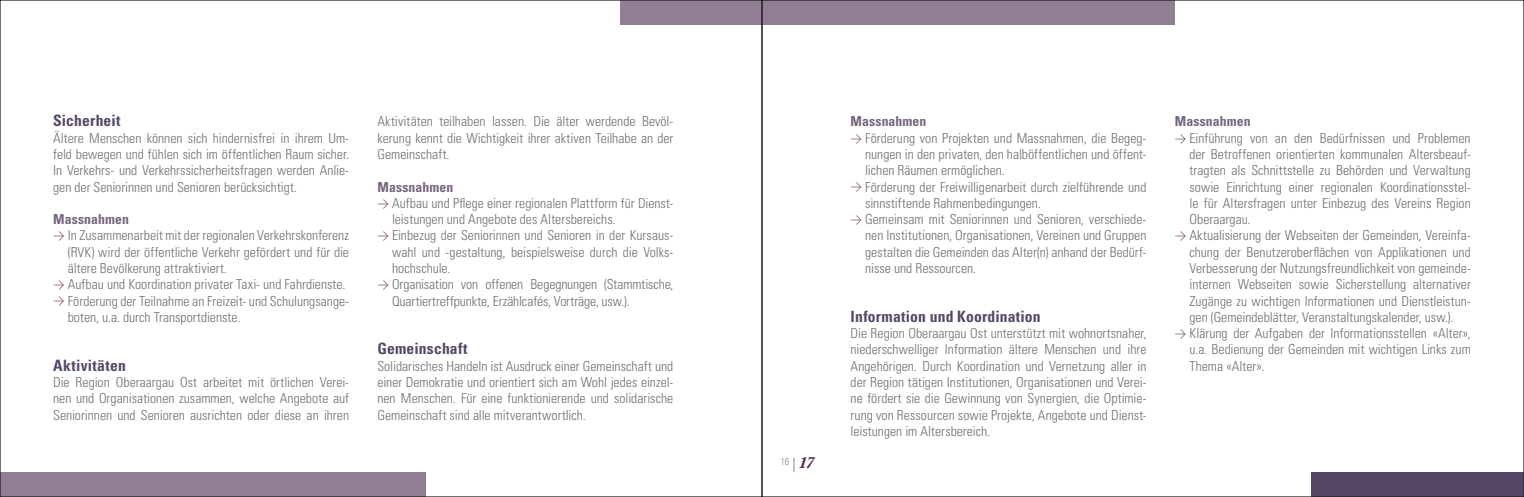
<style>
.page{position:relative;width:1524px;height:497px;background:#fff}
.page>*{position:absolute;margin:0;border:0;box-sizing:border-box;transform-origin:0 0}
.t1{font:700 condensed 15.62px "Univers";letter-spacing:.01em;color:#574766}
.t2{font:300 condensed 13.75px/16.2px "Univers";color:#70706f;text-align:justify}
.t3{font:700 condensed 13.75px "Univers";letter-spacing:.005em;color:#76657d}
.t4{font:300 condensed 10px "Univers";color:#878787}
.s1{font-family:"DIN";font-stretch:normal;font-size:11.25px;color:#5c3456}
.s2{font-family:"Baskerville";font-weight:700;font-style:italic;font-stretch:normal;font-size:16.25px;color:#5c3456}
</style>
<div class="page">
<div style="left:0;top:471px;width:425px;height:25px;background:#907f93"></div>
<div style="left:1311px;top:471px;width:213px;height:25px;background:#574766"></div>
<div style="left:620px;top:0;width:142px;height:25px;background:#907f93"></div>
<div style="left:762px;top:0;width:413px;height:25px;background:#907f93"></div>
<svg style="left:794px;top:457px;width:1px;height:14px"></svg>
<p class="t1" style="left:53px;top:111px;width:69px">Sicherheit</p>
<p class="t2" style="left:53px;top:129px;width:297px">Ältere Menschen können sich hindernisfrei in ihrem Um&shy;feld bewegen und fühlen sich im öffentlichen Raum sicher.<br>In Verkehrs- und Verkehrssicherheitsfragen werden Anlie&shy;gen der Seniorinnen und Senioren berücksichtigt.</p>
<p class="t3" style="left:53px;top:210px;width:77px">Massnahmen</p>
<p class="t2" style="left:53px;top:227px;width:297px"><span class="s1">&gt;</span> In Zusammenarbeit mit der regionalen Verkehrskonferenz</p>
<p class="t2" style="left:68px;top:243px;width:283px">(RVK) wird der öffentliche Verkehr gefördert und für die</p>
<p class="t2" style="left:68px;top:259px;width:161px">ältere Bevölkerung attraktiviert.</p>
<p class="t2" style="left:53px;top:276px;width:294px"><span class="s1">&gt;</span> Aufbau und Koordination privater Taxi- und Fahrdienste.</p>
<p class="t2" style="left:53px;top:292px;width:297px"><span class="s1">&gt;</span> Förderung der Teilnahme an Freizeit- und Schulungsange-</p>
<p class="t2" style="left:68px;top:308px;width:174px">boten, u.a. durch Transportdienste.</p>
<p class="t1" style="left:53px;top:355px;width:74px">Aktivitäten</p>
<p class="t2" style="left:53px;top:373px;width:297px">Die Region Oberaargau Ost arbeitet mit örtlichen Verei&shy;nen und Organisationen zusammen, welche Angebote auf Seniorinnen und Senioren ausrichten oder diese an ihren</p>
<p class="t2" style="left:377px;top:113px;width:297px">Aktivitäten teilhaben lassen. Die älter werdende Bevöl&shy;kerung kennt die Wichtigkeit ihrer aktiven Teilhabe an der Gemeinschaft.</p>
<p class="t3" style="left:377px;top:178px;width:77px">Massnahmen</p>
<p class="t2" style="left:377px;top:194px;width:297px"><span class="s1">&gt;</span> Aufbau und Pflege einer regionalen Plattform für Dienst-</p>
<p class="t2" style="left:392px;top:211px;width:225px">leistungen und Angebote des Altersbereichs.</p>
<p class="t2" style="left:377px;top:227px;width:297px"><span class="s1">&gt;</span> Einbezug der Seniorinnen und Senioren in der Kursaus-</p>
<p class="t2" style="left:392px;top:243px;width:283px">wahl und -gestaltung, beispielsweise durch die Volks-</p>
<p class="t2" style="left:392px;top:259px;width:60px">hochschule.</p>
<p class="t2" style="left:377px;top:276px;width:297px"><span class="s1">&gt;</span> Organisation von offenen Begegnungen (Stammtische,</p>
<p class="t2" style="left:392px;top:292px;width:239px">Quartiertreffpunkte, Erzählcafés, Vorträge, usw.).</p>
<p class="t1" style="left:377px;top:339px;width:92px">Gemeinschaft</p>
<p class="t2" style="left:377px;top:357px;width:297px">Solidarisches Handeln ist Ausdruck einer Gemeinschaft und einer Demokratie und orientiert sich am Wohl jedes einzel&shy;nen Menschen. Für eine funktionierende und solidarische Gemeinschaft sind alle mitverantwortlich.</p>
<p class="t4" style="left:780px;top:455px;width:35px">16 <span class="s2">17</span></p>
<p class="t3" style="left:850px;top:113px;width:77px">Massnahmen</p>
<p class="t2" style="left:850px;top:129px;width:297px"><span class="s1">&gt;</span> Förderung von Projekten und Massnahmen, die Begeg-</p>
<p class="t2" style="left:865px;top:146px;width:283px">nungen in den privaten, den halböffentlichen und öffent-</p>
<p class="t2" style="left:865px;top:162px;width:141px">lichen Räumen ermöglichen.</p>
<p class="t2" style="left:850px;top:178px;width:297px"><span class="s1">&gt;</span> Förderung der Freiwilligenarbeit durch zielführende und</p>
<p class="t2" style="left:865px;top:194px;width:177px">sinnstiftende Rahmenbedingungen.</p>
<p class="t2" style="left:850px;top:211px;width:297px"><span class="s1">&gt;</span> Gemeinsam mit Seniorinnen und Senioren, verschiede-</p>
<p class="t2" style="left:865px;top:227px;width:283px">nen Institutionen, Organisationen, Vereinen und Gruppen</p>
<p class="t2" style="left:865px;top:243px;width:283px">gestalten die Gemeinden das Alter(n) anhand der Bedürf-</p>
<p class="t2" style="left:865px;top:259px;width:112px">nisse und Ressourcen.</p>
<p class="t1" style="left:850px;top:306px;width:192px">Information und Koordination</p>
<p class="t2" style="left:850px;top:324px;width:297px">Die Region Oberaargau Ost unterstützt mit wohnortsnaher, niederschwelliger Information ältere Menschen und ihre Angehörigen. Durch Koordination und Vernetzung aller in der Region tätigen Institutionen, Organisationen und Verei&shy;ne fördert sie die Gewinnung von Synergien, die Optimie&shy;rung von Ressourcen sowie Projekte, Angebote und Dienst&shy;leistungen im Altersbereich.</p>
<p class="t3" style="left:1175px;top:113px;width:77px">Massnahmen</p>
<p class="t2" style="left:1175px;top:129px;width:297px"><span class="s1">&gt;</span> Einführung von an den Bedürfnissen und Problemen</p>
<p class="t2" style="left:1189px;top:146px;width:283px">der Betroffenen orientierten kommunalen Altersbeauf-</p>
<p class="t2" style="left:1189px;top:162px;width:283px">tragten als Schnittstelle zu Behörden und Verwaltung</p>
<p class="t2" style="left:1189px;top:178px;width:283px">sowie Einrichtung einer regionalen Koordinationsstel-</p>
<p class="t2" style="left:1189px;top:194px;width:283px">le für Altersfragen unter Einbezug des Vereins Region</p>
<p class="t2" style="left:1189px;top:211px;width:63px">Oberaargau.</p>
<p class="t2" style="left:1175px;top:227px;width:297px"><span class="s1">&gt;</span> Aktualisierung der Webseiten der Gemeinden, Vereinfa-</p>
<p class="t2" style="left:1189px;top:243px;width:283px">chung der Benutzeroberflächen von Applikationen und</p>
<p class="t2" style="left:1189px;top:259px;width:283px">Verbesserung der Nutzungsfreundlichkeit von gemeinde-</p>
<p class="t2" style="left:1189px;top:276px;width:283px">internen Webseiten sowie Sicherstellung alternativer</p>
<p class="t2" style="left:1189px;top:292px;width:283px">Zugänge zu wichtigen Informationen und Dienstleistun-</p>
<p class="t2" style="left:1189px;top:308px;width:265px">gen (Gemeindeblätter, Veranstaltungskalender, usw.).</p>
<p class="t2" style="left:1175px;top:324px;width:297px"><span class="s1">&gt;</span> Klärung der Aufgaben der Informationsstellen «Alter»,</p>
<p class="t2" style="left:1189px;top:341px;width:283px">u.a. Bedienung der Gemeinden mit wichtigen Links zum</p>
<p class="t2" style="left:1189px;top:357px;width:76px">Thema «Alter».</p>
</div>
